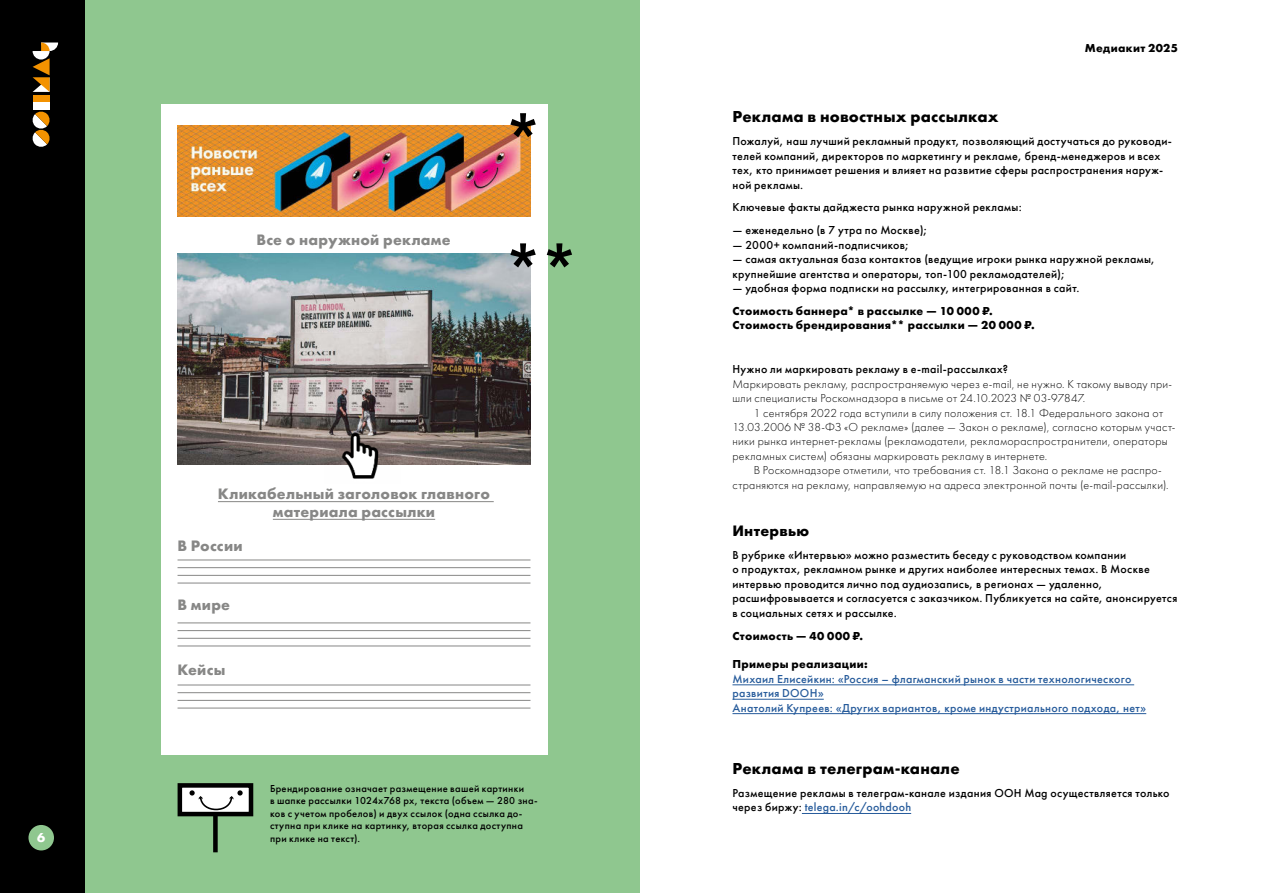
<style>
.page{position:relative;width:1263px;height:893px;background:#fff}
.page>*{position:absolute;margin:0;border:0;box-sizing:border-box;transform-origin:0 0}
.t1{font:500 77.4px/130.2px "Futura PT";color:#000}
.t2{font:700 16.5px "Futura PT";letter-spacing:.01em;color:#000}
.t3{font:700 15.75px/17.7px "Futura PT";letter-spacing:.015em;color:#878786;text-align:center}
.t4{font:700 15.75px "Futura PT";letter-spacing:.015em;color:#000}
.t5{font:700 13.5px "Futura PT";color:#fff}
.t6{font:500 12px/14.4px "Futura PT";letter-spacing:.025em;color:#000}
.t7{font:300 12px/14.4px "Futura PT";letter-spacing:.025em;color:#000}
.t8{font:500 12px/14.4px "Futura PT";letter-spacing:.025em;color:#265b9b}
.t9{font:700 12px/14.4px "Futura PT";letter-spacing:.025em;color:#000}
.t10{font:500 10.5px/12.6px "Futura PT";letter-spacing:.03em;color:#000}
.s1{color:#265b9b}
</style>
<div class="page">
<div style="left:0;top:0;width:85px;height:893px;background:#000"></div>
<div style="left:33px;top:95px;width:17px;height:10px;background:#f39200"></div>
<div style="left:33px;top:102px;width:17px;height:8px;background:#fff"></div>
<svg style="left:32px;top:111px;width:18px;height:36px"></svg>
<svg style="left:33px;top:43px;width:25px;height:49px"></svg>
<div style="left:28px;top:825px;width:26px;height:25px;background:#8fc78f;border-radius:50%"></div>
<div style="left:85px;top:0;width:555px;height:893px;background:#8fc78f"></div>
<hr style="left:732px;top:684px;width:402px;height:1px;background:#265b9b">
<hr style="left:732px;top:699px;width:92px;height:1px;background:#265b9b">
<hr style="left:732px;top:713px;width:414px;height:1px;background:#265b9b">
<hr style="left:802px;top:813px;width:109px;height:1px;background:#265b9b">
<div style="left:178px;top:783px;width:75px;height:33px;background:#fff;border:5px solid #000"></div>
<div style="left:213px;top:814px;width:5px;height:38px;background:#000"></div>
<svg style="left:189px;top:790px;width:54px;height:21px"></svg>
<div style="left:161px;top:104px;width:386px;height:651px;background:#fff"></div>
<img style="left:178px;top:125px;width:352px;height:91px">
<img style="left:178px;top:253px;width:352px;height:212px">
<hr style="left:218px;top:501px;width:276px;height:1px;background:#878786">
<hr style="left:273px;top:519px;width:162px;height:1px;background:#878786">
<img style="left:325px;top:429px;width:75px;height:50px">
<hr style="left:178px;top:560px;width:352px;height:1px;background:#878786">
<hr style="left:178px;top:567px;width:352px;height:1px;background:#878786">
<hr style="left:178px;top:575px;width:352px;height:1px;background:#878786">
<hr style="left:178px;top:583px;width:352px;height:1px;background:#878786">
<hr style="left:178px;top:622px;width:352px;height:1px;background:#878786">
<hr style="left:178px;top:630px;width:352px;height:1px;background:#878786">
<hr style="left:178px;top:638px;width:352px;height:1px;background:#878786">
<hr style="left:178px;top:646px;width:352px;height:1px;background:#878786">
<hr style="left:178px;top:685px;width:352px;height:1px;background:#878786">
<hr style="left:178px;top:692px;width:352px;height:1px;background:#878786">
<hr style="left:178px;top:700px;width:352px;height:1px;background:#878786">
<hr style="left:178px;top:708px;width:352px;height:1px;background:#878786">
<p class="t5" style="left:37px;top:829px;width:10px">6</p>
<h3 class="t3" style="left:257px;top:230px;width:196px">Все о наружной рекламе</h3>
<h1 class="t1" style="left:502px;top:78px;width:80px">* **</h1>
<h3 class="t3" style="left:218px;top:484px;width:274px">Кликабельный заголовок главного материала рассылки</h3>
<h3 class="t3" style="left:178px;top:536px;width:67px">В России</h3>
<h3 class="t3" style="left:178px;top:595px;width:54px">В мире</h3>
<h3 class="t3" style="left:178px;top:660px;width:49px">Кейсы</h3>
<p class="t10" style="left:270px;top:782px;width:269px">Брендирование означает размещение вашей картинки<br>в шапке рассылки 1024x768 px, текста (объем — 280 зна&shy;ков с учетом пробелов) и двух ссылок (одна ссылка до&shy;ступна при клике на картинку, вторая ссылка доступна при клике на текст).</p>
<p class="t9" style="left:1085px;top:40px;width:94px">Медиакит 2025</p>
<h2 class="t2" style="left:732px;top:106px;width:268px">Реклама в новостных рассылках</h2>
<p class="t6" style="left:732px;top:134px;width:441px">Пожалуй, наш лучший рекламный продукт, позволяющий достучаться до руководи&shy;телей компаний, директоров по маркетингу и рекламе, бренд-менеджеров и всех тех, кто принимает решения и влияет на развитие сферы распространения наруж&shy;ной рекламы.</p>
<p class="t6" style="left:732px;top:200px;width:291px">Ключевые факты дайджеста рынка наружной рекламы:</p>
<p class="t6" style="left:732px;top:223px;width:196px">— еженедельно (в 7 утра по Москве);</p>
<p class="t6" style="left:732px;top:238px;width:178px">— 2000+ компаний-подписчиков;</p>
<p class="t6" style="left:732px;top:252px;width:424px">— самая актуальная база контактов (ведущие игроки рынка наружной рекламы, крупнейшие агентства и операторы, топ-100 рекламодателей);</p>
<p class="t6" style="left:732px;top:281px;width:348px">— удобная форма подписки на рассылку, интегрированная в сайт.</p>
<p class="t9" style="left:732px;top:303px;width:304px">Стоимость баннера* в рассылке — 10 000 ₽.<br>Стоимость брендирования** рассылки — 20 000 ₽.</p>
<p class="t6" style="left:732px;top:362px;width:277px">Нужно ли маркировать рекламу в e-mail-рассылках?</p>
<p class="t7" style="left:732px;top:377px;width:441px">Маркировать рекламу, распространяемую через e-mail, не нужно. К такому выводу при&shy;шли специалисты Роскомнадзора в письме от 24.10.2023 № 03-97847.</p>
<p class="t7" style="left:732px;top:406px;width:445px;text-indent:21px">1 сентября 2022 года вступили в силу положения ст. 18.1 Федерального закона от 13.03.2006 № 38-ФЗ «О рекламе» (далее — Закон о рекламе), согласно которым участ&shy;ники рынка интернет-рекламы (рекламодатели, рекламораспространители, операторы рекламных систем) обязаны маркировать рекламу в интернете.</p>
<p class="t7" style="left:732px;top:463px;width:438px;text-indent:21px">В Роскомнадзоре отметили, что требования ст. 18.1 Закона о рекламе не распро&shy;страняются на рекламу, направляемую на адреса электронной почты (e-mail-рассылки).</p>
<h3 class="t4" style="left:732px;top:521px;width:78px">Интервью</h3>
<p class="t6" style="left:732px;top:548px;width:446px">В рубрике «Интервью» можно разместить беседу с руководством компании<br>о продуктах, рекламном рынке и других наиболее интересных темах. В Москве интервью проводится лично под аудиозапись, в регионах — удаленно, расшифровывается и согласуется с заказчиком. Публикуется на сайте, анонсируется в социальных сетях и рассылке.</p>
<p class="t9" style="left:732px;top:628px;width:132px">Стоимость — 40 000 ₽.</p>
<p class="t9" style="left:732px;top:657px;width:137px">Примеры реализации:</p>
<p class="t8" style="left:732px;top:671px;width:415px">Михаил Елисейкин: «Россия – флагманский рынок в части технологического развития DOOH»<br>Анатолий Купреев: «Других вариантов, кроме индустриального подхода, нет»</p>
<h2 class="t2" style="left:732px;top:758px;width:229px">Реклама в телеграм-канале</h2>
<p class="t6" style="left:732px;top:786px;width:439px">Размещение рекламы в телеграм-канале издания OOH Mag осуществляется только через биржу: <span class="s1">telega.in/c/oohdooh</span></p>
</div>
